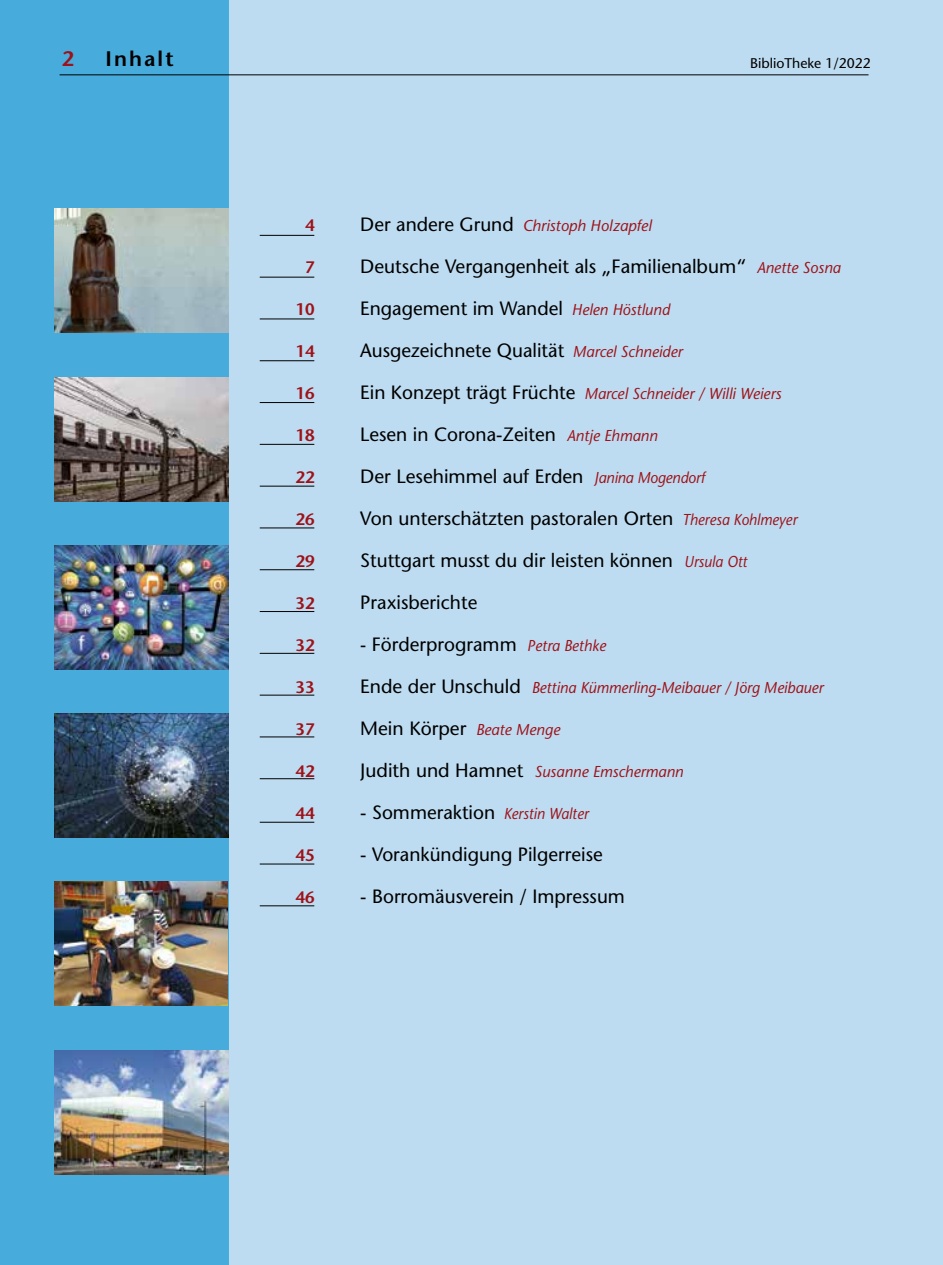
<style>
.page{position:relative;width:943px;height:1265px;background:#bedcf1}
.page>*{position:absolute;margin:0;border:0;box-sizing:border-box;transform-origin:0 0}
.t1{font:600 21px "Stone Sans";letter-spacing:.1em;color:#000}
.t2{font:600 21px "Stone Sans";color:#9e1219}
.t3{font:19.25px/42px "Stone Sans";color:#000}
.t4{font:19.25px "Stone Sans";color:#000;scale:.96 1}
.t5{font:600 16.62px "Stone Sans";color:#9e1219}
.t6{font:italic 15.75px "Stone Sans";color:#9e1219}
.t7{font:italic 15.75px "Stone Sans";color:#9e1219;scale:.95 1}
.t8{font:14px "Stone Sans";color:#000}
.s1{font-style:normal;font-size:19.25px;color:#000}
.s2{font-style:italic;font-size:15.75px;color:#9e1219}
</style>
<div class="page">
<div style="left:0;top:0;width:228px;height:1265px;background:#47abdb"></div>
<hr style="left:60px;top:74px;width:808px;height:1px;background:#000">
<img style="left:55px;top:1050px;width:173px;height:124px">
<hr style="left:260px;top:235px;width:54px;height:1px;background:#000">
<hr style="left:260px;top:569px;width:54px;height:1px;background:#000">
<hr style="left:260px;top:905px;width:54px;height:1px;background:#000">
<hr style="left:260px;top:611px;width:54px;height:1px;background:#000">
<hr style="left:260px;top:653px;width:54px;height:1px;background:#000">
<hr style="left:260px;top:695px;width:54px;height:1px;background:#000">
<hr style="left:260px;top:486px;width:54px;height:1px;background:#000">
<hr style="left:260px;top:822px;width:54px;height:1px;background:#000">
<hr style="left:260px;top:527px;width:54px;height:1px;background:#000">
<hr style="left:260px;top:864px;width:54px;height:1px;background:#000">
<hr style="left:260px;top:736px;width:54px;height:1px;background:#000">
<hr style="left:260px;top:778px;width:54px;height:1px;background:#000">
<hr style="left:260px;top:444px;width:54px;height:1px;background:#000">
<hr style="left:260px;top:402px;width:54px;height:1px;background:#000">
<hr style="left:260px;top:360px;width:54px;height:1px;background:#000">
<hr style="left:260px;top:277px;width:54px;height:1px;background:#000">
<hr style="left:260px;top:319px;width:54px;height:1px;background:#000">
<img style="left:55px;top:546px;width:173px;height:124px">
<img style="left:55px;top:208px;width:173px;height:124px">
<img style="left:55px;top:377px;width:173px;height:124px">
<img style="left:55px;top:714px;width:173px;height:124px">
<img style="left:55px;top:882px;width:173px;height:124px">
<p class="t2" style="left:62px;top:46px;width:14px">2</p>
<p class="t1" style="left:105px;top:46px;width:70px">Inhalt</p>
<p class="t8" style="left:750px;top:55px;width:122px">BiblioTheke 1/2022</p>
<p class="t5" style="left:305px;top:215px;width:11px">4</p>
<p class="t5" style="left:305px;top:257px;width:11px">7</p>
<p class="t5" style="left:295px;top:299px;width:21px">10</p>
<p class="t5" style="left:295px;top:341px;width:21px">14</p>
<p class="t5" style="left:295px;top:383px;width:21px">16</p>
<p class="t5" style="left:295px;top:425px;width:21px">18</p>
<p class="t5" style="left:295px;top:467px;width:21px">22</p>
<p class="t5" style="left:295px;top:509px;width:21px">26</p>
<p class="t5" style="left:295px;top:551px;width:21px">29</p>
<p class="t5" style="left:295px;top:593px;width:21px">32</p>
<p class="t5" style="left:295px;top:634px;width:21px">32</p>
<p class="t5" style="left:295px;top:676px;width:21px">33</p>
<p class="t5" style="left:295px;top:718px;width:21px">37</p>
<p class="t5" style="left:295px;top:760px;width:21px">42</p>
<p class="t5" style="left:295px;top:802px;width:21px">44</p>
<p class="t5" style="left:295px;top:844px;width:21px">45</p>
<p class="t5" style="left:295px;top:886px;width:21px">46</p>
<p class="t6" style="left:360px;top:216px;width:293px"><span class="s1">Der andere Grund</span> Christoph Holzapfel</p>
<p class="t3" style="left:360px;top:245px;width:482px">Deutsche Vergangenheit als „Familienalbum“ <span class="s2">Anette Sosna<br></span>Engagement im Wandel <span class="s2">Helen Höstlund<br></span>Ausgezeichnete Qualität <span class="s2">Marcel Schneider</span></p>
<p class="t6" style="left:360px;top:384px;width:422px"><span class="s1">Ein Konzept trägt Früchte</span> Marcel Schneider / Willi Weiers</p>
<p class="t3" style="left:360px;top:413px;width:438px">Lesen in Corona-Zeiten <span class="s2">Antje Ehmann<br></span>Der Lesehimmel auf Erden <span class="s2">Janina Mogendorf<br></span>Von unterschätzten pastoralen Orten <span class="s2">Theresa Kohlmeyer </span>Stuttgart musst du dir leisten können <span class="s2">Ursula Ott </span>Praxisberichte</p>
<p class="t4" style="left:360px;top:632px;width:257px">- Förderprogramm <span class="s2">Petra Bethke</span></p>
<p class="t7" style="left:360px;top:678px;width:489px"><span class="s1">Ende der Unschuld</span> Bettina Kümmerling-Meibauer / Jörg Meibauer</p>
<p class="t3" style="left:360px;top:707px;width:201px">Mein Körper <span class="s2">Beate Menge</span></p>
<p class="t6" style="left:360px;top:762px;width:324px"><span class="s1">Judith und Hamnet</span> Susanne Emschermann</p>
<p class="t3" style="left:360px;top:791px;width:230px">- Sommeraktion <span class="s2">Kerstin Walter</span></p>
<p class="t3" style="left:360px;top:833px;width:244px">- Vorankündigung Pilgerreise</p>
<p class="t3" style="left:360px;top:875px;width:266px">- Borromäusverein / Impressum</p>
</div>
